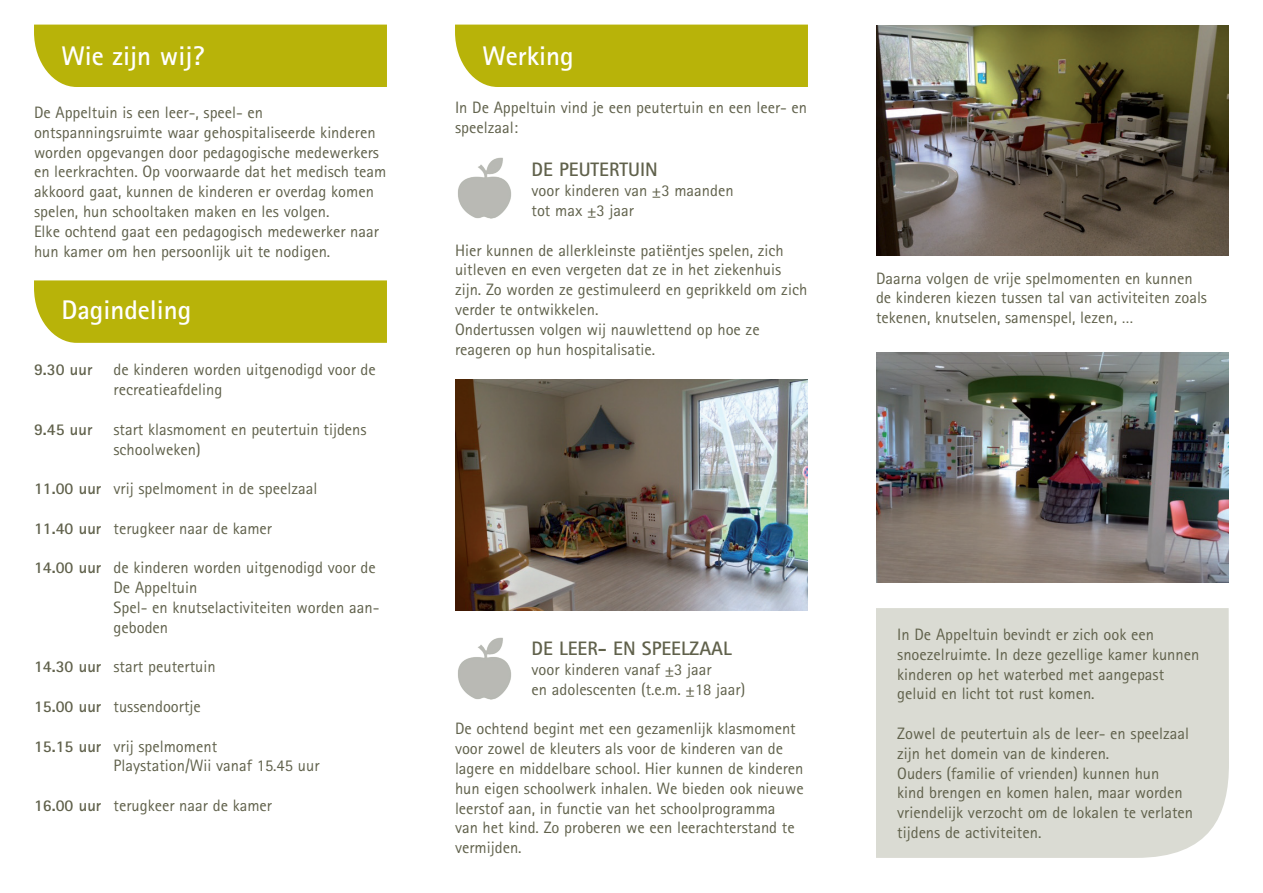
<style>
.page{position:relative;width:1263px;height:893px;background:#fff}
.page>*{position:absolute;margin:0;border:0;box-sizing:border-box;transform-origin:0 0}
.Normaal{font:700 27px "Rotis Sans Serif Std";color:#fff}
.Normaal-2{font:700 19.5px "Rotis Sans Serif Std";color:#60614b}
.Normaal-3{font:16.5px/19.8px "Rotis Sans Serif Std";color:#60614b}
.Normaal-4{font:700 16.5px "Rotis Sans Serif Std";color:#60614b}
.s1{font-weight:700}
</style>
<div class="page">
<div style="left:876px;top:608px;width:353px;height:250px;background:#dadbd3"></div>
<div style="left:34px;top:25px;width:353px;height:62px;background:#b8b309"></div>
<div style="left:455px;top:25px;width:353px;height:62px;background:#b8b309"></div>
<div style="left:34px;top:280px;width:353px;height:63px;background:#b8b309"></div>
<img style="left:458px;top:158px;width:53px;height:61px">
<img style="left:458px;top:638px;width:53px;height:61px">
<img style="left:455px;top:380px;width:353px;height:230px">
<img style="left:876px;top:25px;width:353px;height:230px">
<img style="left:876px;top:352px;width:353px;height:231px">
<p class="Normaal" style="left:61px;top:39px;width:145px">Wie zijn wij?</p>
<p class="Normaal" style="left:482px;top:39px;width:93px">Werking</p>
<p class="Normaal-3" style="left:34px;top:102px;width:354px">De Appeltuin is een leer-, speel- en ontspanningsruimte waar gehospitaliseerde kinderen worden opgevangen door pedagogische medewerkers en leerkrachten. Op voorwaarde dat het medisch team akkoord gaat, kunnen de kinderen er overdag komen spelen, hun schooltaken maken en les volgen.</p>
<p class="Normaal-3" style="left:34px;top:221px;width:346px">Elke ochtend gaat een pedagogisch medewerker naar hun kamer om hen persoonlijk uit te nodigen.</p>
<p class="Normaal" style="left:61px;top:293px;width:132px">Dagindeling</p>
<p class="Normaal-4" style="left:34px;top:359px;width:60px">9.30 uur</p>
<p class="Normaal-3" style="left:114px;top:360px;width:264px">de kinderen worden uitgenodigd voor de recreatieafdeling</p>
<p class="Normaal-4" style="left:34px;top:419px;width:60px">9.45 uur</p>
<p class="Normaal-3" style="left:114px;top:419px;width:255px">start klasmoment en peutertuin tijdens schoolweken)</p>
<p class="Normaal-3" style="left:34px;top:478px;width:285px"><span class="s1">11.00 uur</span> vrij spelmoment in de speelzaal</p>
<p class="Normaal-3" style="left:34px;top:518px;width:240px"><span class="s1">11.40 uur</span> terugkeer naar de kamer</p>
<p class="Normaal-3" style="left:114px;top:558px;width:264px;text-indent:-79px"><span class="s1">14.00 uur</span> de kinderen worden uitgenodigd voor de<br>De Appeltuin</p>
<p class="Normaal-3" style="left:114px;top:597px;width:267px">Spel- en knutselactiviteiten worden aan&shy;geboden</p>
<p class="Normaal-3" style="left:34px;top:657px;width:183px"><span class="s1">14.30 uur</span> start peutertuin</p>
<p class="Normaal-3" style="left:34px;top:696px;width:168px"><span class="s1">15.00 uur</span> tussendoortje</p>
<p class="Normaal-3" style="left:34px;top:736px;width:185px"><span class="s1">15.15 uur</span> vrij spelmoment</p>
<p class="Normaal-3" style="left:114px;top:756px;width:207px">Playstation/Wii vanaf 15.45 uur</p>
<p class="Normaal-3" style="left:34px;top:795px;width:240px"><span class="s1">16.00 uur</span> terugkeer naar de kamer</p>
<p class="Normaal-3" style="left:455px;top:98px;width:354px">In De Appeltuin vind je een peutertuin en een leer- en speelzaal:</p>
<p class="Normaal-2" style="left:531px;top:157px;width:128px">DE PEUTERTUIN</p>
<p class="Normaal-3" style="left:531px;top:180px;width:204px">voor kinderen van ±3 maanden</p>
<p class="Normaal-3" style="left:531px;top:200px;width:104px">tot max ±3 jaar</p>
<p class="Normaal-3" style="left:455px;top:240px;width:354px">Hier kunnen de allerkleinste patiëntjes spelen, zich uitleven en even vergeten dat ze in het ziekenhuis zijn. Zo worden ze gestimuleerd en geprikkeld om zich verder te ontwikkelen.</p>
<p class="Normaal-3" style="left:455px;top:319px;width:306px">Ondertussen volgen wij nauwlettend op hoe ze reageren op hun hospitalisatie.</p>
<p class="Normaal-2" style="left:531px;top:636px;width:202px">DE LEER- EN SPEELZAAL</p>
<p class="Normaal-3" style="left:531px;top:659px;width:215px">voor kinderen vanaf ±3 jaar<br>en adolescenten (t.e.m. ±18 jaar)</p>
<p class="Normaal-3" style="left:455px;top:719px;width:350px">De ochtend begint met een gezamenlijk klasmoment voor zowel de kleuters als voor de kinderen van de lagere en middelbare school. Hier kunnen de kinderen hun eigen schoolwerk inhalen. We bieden ook nieuwe leerstof aan, in functie van het schoolprogramma<br>van het kind. Zo proberen we een leerachterstand te vermijden.</p>
<p class="Normaal-3" style="left:876px;top:268px;width:333px">Daarna volgen de vrije spelmomenten en kunnen de kinderen kiezen tussen tal van activiteiten zoals tekenen, knutselen, samenspel, lezen, …</p>
<p class="Normaal-3" style="left:897px;top:624px;width:304px">In De Appeltuin bevindt er zich ook een snoezelruimte. In deze gezellige kamer kunnen kinderen op het waterbed met aangepast geluid en licht tot rust komen.</p>
<p class="Normaal-3" style="left:897px;top:723px;width:293px">Zowel de peutertuin als de leer- en speelzaal zijn het domein van de kinderen.</p>
<p class="Normaal-3" style="left:897px;top:763px;width:297px">Ouders (familie of vrienden) kunnen hun<br>kind brengen en komen halen, maar worden vriendelijk verzocht om de lokalen te verlaten tijdens de activiteiten.</p>
</div>
